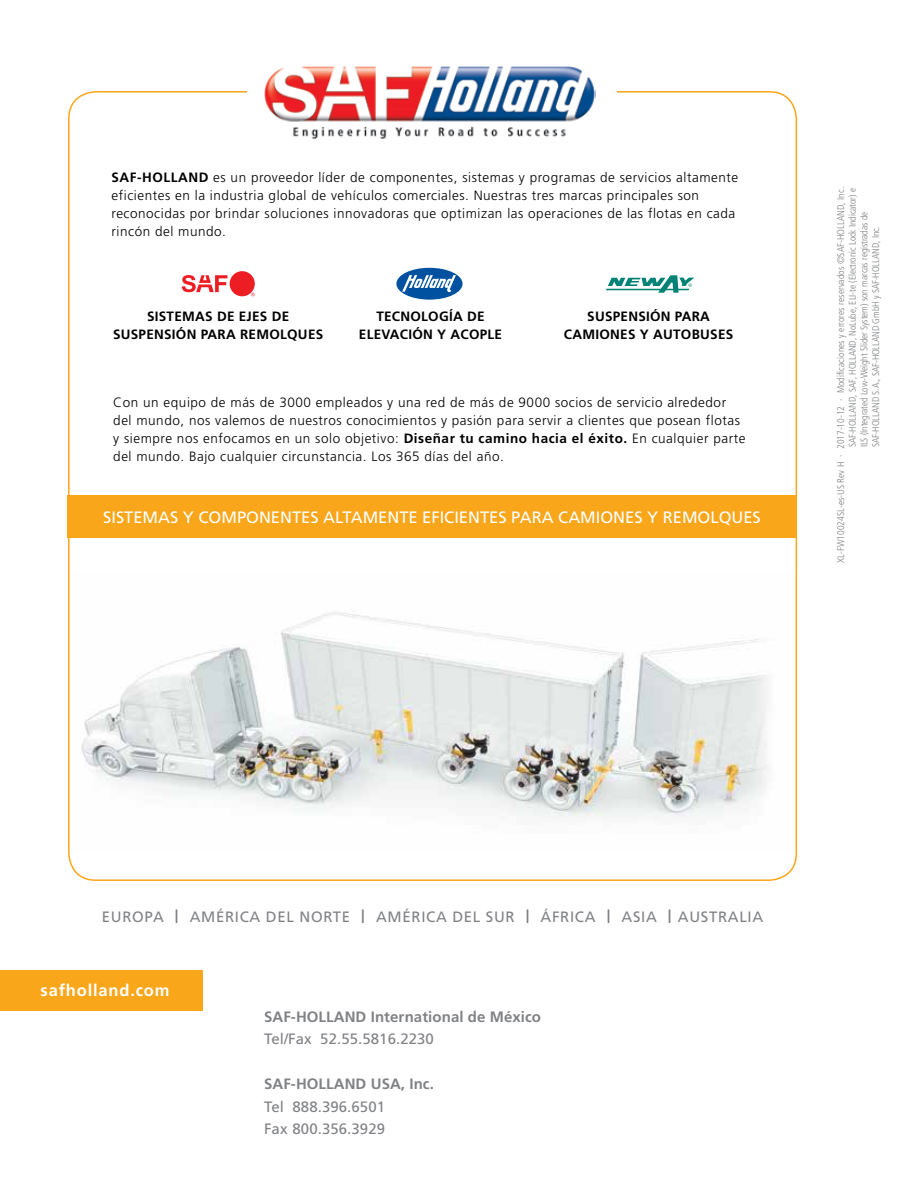
<style>
.page{position:relative;width:918px;height:1188px;background:#fff}
.page>*{position:absolute;margin:0;border:0;box-sizing:border-box;transform-origin:0 0}
.t1{font:16.5px "Frutiger";color:#fff}
.t2{font:700 16.5px "Frutiger";letter-spacing:.05em;color:#fff}
.t3{font:15px "Frutiger";letter-spacing:.045em;color:#808285}
.t4{font:15px/22.5px "Frutiger";letter-spacing:.005em;color:#808285}
.t5{font:700 15px "Frutiger";letter-spacing:.005em;color:#808285}
.t6{font:300 13.5px/18px "Frutiger";letter-spacing:.04em;color:#000}
.t7{font:700 13.5px/18px "Frutiger";letter-spacing:.02em;color:#000;text-align:center}
.t8{font:300 condensed 9.75px/11.7px "Frutiger";letter-spacing:-.01em;color:#808285}
.s1{font-weight:700}
.s2{font-size:18px}
</style>
<div class="page">
<div style="left:68px;top:496px;width:729px;height:42px;background:#faa61a"></div>
<img style="left:81px;top:611px;width:686px;height:207px">
<div style="left:0;top:970px;width:203px;height:40px;background:#faa61a"></div>
<img style="left:264px;top:66px;width:331px;height:72px">
<div style="left:230px;top:271px;width:25px;height:25px;background:#ed1d24;border-radius:50%"></div>
<svg style="left:182px;top:275px;width:45px;height:17px"></svg>
<svg style="left:251px;top:293px;width:4px;height:3px"></svg>
<div style="left:396px;top:268px;width:67px;height:32px;background:#0052a0;border-radius:50%"></div>
<svg style="left:402px;top:275px;width:54px;height:17px"></svg>
<svg style="left:606px;top:275px;width:88px;height:18px"></svg>
<p class="t6" style="left:112px;top:169px;width:628px"><span class="s1">SAF-HOLLAND</span> es un proveedor líder de componentes, sistemas y programas de servicios altamente eficientes en la industria global de vehículos comerciales. Nuestras tres marcas principales son reconocidas por brindar soluciones innovadoras que optimizan las operaciones de las flotas en cada rincón del mundo.</p>
<p class="t7" style="left:113px;top:308px;width:212px">SISTEMAS DE EJES DE<br>SUSPENSIÓN PARA REMOLQUES</p>
<p class="t7" style="left:359px;top:308px;width:145px">TECNOLOGÍA DE<br>ELEVACIÓN Y ACOPLE</p>
<p class="t7" style="left:564px;top:308px;width:171px">SUSPENSIÓN PARA<br>CAMIONES Y AUTOBUSES</p>
<p class="t6" style="left:113px;top:393px;width:634px">Con un equipo de más de 3000 empleados y una red de más de 9000 socios de servicio alrededor del mundo, nos valemos de nuestros conocimientos y pasión para servir a clientes que posean flotas y siempre nos enfocamos en un solo objetivo: <span class="s1">Diseñar tu camino hacia el éxito.</span> En cualquier parte del mundo. Bajo cualquier circunstancia. Los 365 días del año.</p>
<p class="t1" style="left:103px;top:508px;width:659px">SISTEMAS Y COMPONENTES ALTAMENTE EFICIENTES PARA CAMIONES Y REMOLQUES</p>
<p class="t8" style="left:835px;top:447px;width:262px;text-indent:-116px;rotate:-90deg">XL-FW10024SL-es-US Rev H · 2017-10-12 · Modificaciones y errores reservados ©SAF-HOLLAND, Inc.<br>SAF-HOLLAND, SAF, HOLLAND, NoLube, ELI-te (Electronic Lock Indicator) e ILS (Integrated Low-Weight Slider System) son marcas registradas de SAF-HOLLAND S.A., SAF-HOLLAND GmbH y SAF-HOLLAND, Inc.</p>
<p class="t3" style="left:102px;top:908px;width:663px">EUROPA <span class="s2">l</span> AMÉRICA DEL NORTE <span class="s2">l</span> AMÉRICA DEL SUR <span class="s2">l</span> ÁFRICA <span class="s2">l</span> ASIA <span class="s2">l</span> AUSTRALIA</p>
<p class="t2" style="left:41px;top:981px;width:130px">safholland.com</p>
<p class="t5" style="left:264px;top:1007px;width:279px">SAF-HOLLAND International de México</p>
<p class="t4" style="left:264px;top:1028px;width:171px">Tel/Fax 52.55.5816.2230</p>
<p class="t5" style="left:264px;top:1075px;width:171px">SAF-HOLLAND USA, Inc.</p>
<p class="t4" style="left:264px;top:1095px;width:123px">Tel 888.396.6501<br>Fax 800.356.3929</p>
</div>
